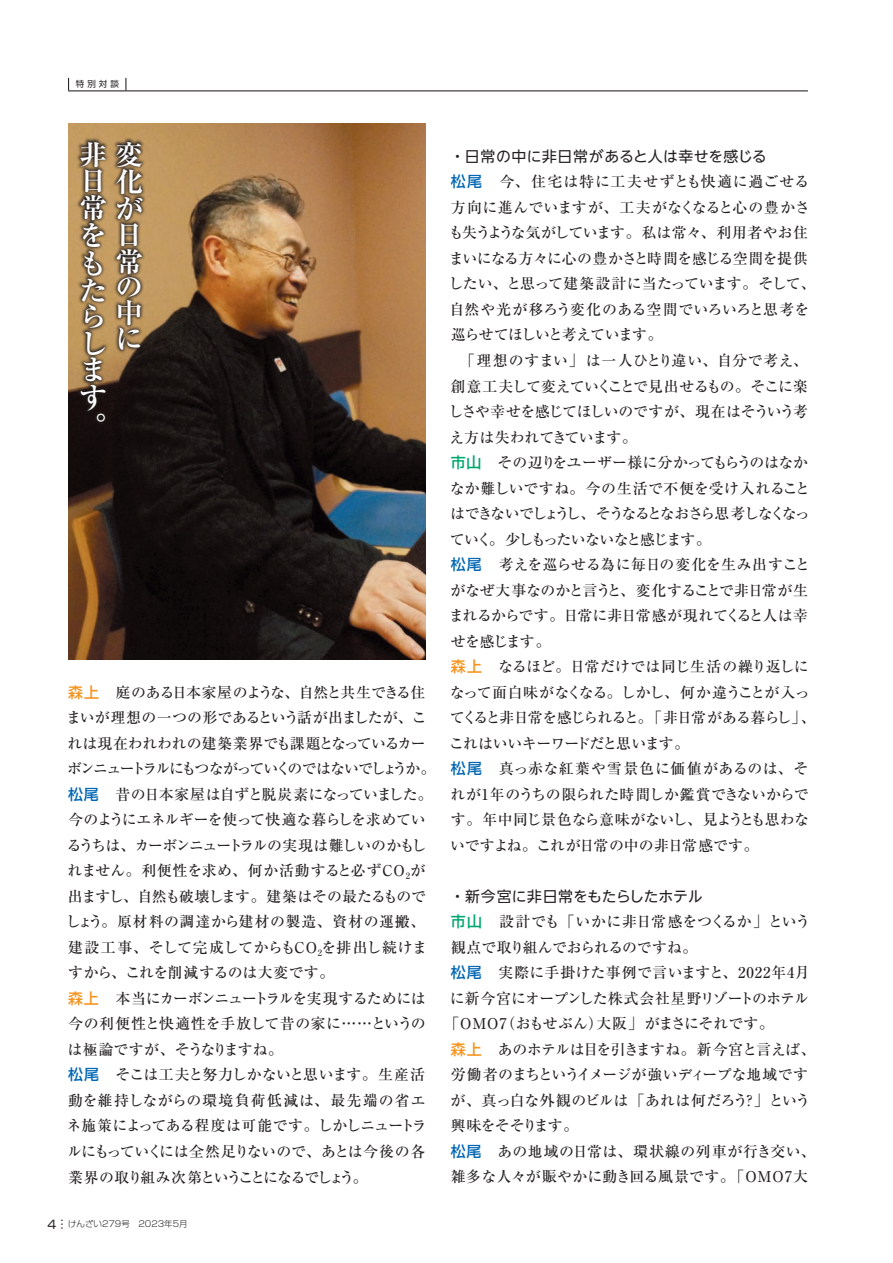
<style>
.page{position:relative;width:893px;height:1263px;background:#fff}
.page>*{position:absolute;margin:0;border:0;box-sizing:border-box;transform-origin:0 0}
.t1{font:700 27.6px/27.2px "Ryumin Pro";color:#fff}
.t2{font:500 14.85px/25.5px "Ryumin Pro";letter-spacing:-.02em;color:#231f20}
.t3{font:500 14.85px "Ryumin Pro";letter-spacing:.03em;color:#231f20}
.t4{font:500 14.85px "Ryumin Pro";letter-spacing:-.045em;color:#231f20}
.t5{font:500 14.85px "Ryumin Pro";letter-spacing:.02em;color:#231f20}
.t6{font:500 14.85px "Ryumin Pro";letter-spacing:.005em;color:#231f20}
.t7{font:500 14.85px "Ryumin Pro";letter-spacing:.04em;color:#231f20}
.t8{font:14.85px "UD Shin Go NT Pro";letter-spacing:.025em;color:#231f20}
.t9{font:14.85px "UD Shin Go NT Pro";letter-spacing:-.005em;color:#231f20}
.t10{font:500 14.85px "Ryumin Pro";letter-spacing:-.06em;color:#231f20}
.t11{font:11.7px "Shin Go Pro";color:#231f20}
.t12{font:300 8.55px "Shin Go Pro";color:#231f20}
.t13{font:8.55px "Shin Go Pro";color:#231f20}
.s1{font-family:"Shin Go Pro";color:#f7931d}
.s2{font-family:"Shin Go Pro";color:#0166b3}
.s3{font-family:"Shin Go Pro";color:#00a66e}
</style>
<div class="page">
<hr style="left:68px;top:90px;width:740px;height:1px;background:#231f20">
<svg style="left:68px;top:78px;width:1px;height:12px"></svg>
<svg style="left:125px;top:78px;width:1px;height:12px"></svg>
<img style="left:68px;top:123px;width:357px;height:536px">
<svg style="left:76px;top:137px;width:71px;height:289px;background:#755d3e"></svg>
<p class="t13" style="left:76px;top:77px;width:45px">特別対談</p>
<h1 class="t1" style="left:79px;top:139px;width:65px">非変日<br>常がを日も<br>た<br>ら<br>し<br>ま<br>す<br>。</h1>
<h1 class="t1" style="left:116px;top:167px;width:28px">化</h1>
<h1 class="t1" style="left:116px;top:247px;width:28px;line-height:25.7px;text-align:justify">常の中に</h1>
<p class="t2" style="left:66px;top:678px;width:371px"><span class="s1">森上</span>　庭のある日本家屋のような、自然と共生できる住まいが理想の一つの形であるという話が出ましたが、これは現在われわれの建築業界でも課題となっているカーボンニュートラルにもつながっていくのではないでしょうか。<span class="s2">松尾</span>　昔の日本家屋は自ずと脱炭素になっていました。今のようにエネルギーを使って快適な暮らしを求めているうちは、カーボンニュートラルの実現は難しいのかもしれません。利便性を求め、何か活動すると必ずCO<sub>2</sub>が出ますし、自然も破壊します。建築はその最たるものでしょう。原材料の調達から建材の製造、資材の運搬、建設工事、そして完成してからもCO<sub>2</sub>を排出し続けますから、これを削減するのは大変です。<br><span class="s1">森上</span>　本当にカーボンニュートラルを実現するためには今の利便性と快適性を手放して昔の家に……というのは極論ですが、そうなりますね。<br><span class="s2">松尾</span>　そこは工夫と努力しかないと思います。生産活動を維持しながらの環境負荷低減は、最先端の省エネ施策によってある程度は可能です。しかしニュートラルにもっていくには全然足りないので、あとは今後の各業界の取り組み次第ということになるでしょう。</p>
<p class="t11" style="left:47px;top:1214px;width:10px">4</p>
<p class="t11" style="left:53px;top:1230px;width:13px;rotate:-90deg">…</p>
<p class="t12" style="left:68px;top:1217px;width:121px">けんざい279号　2023年5月</p>
<p class="t8" style="left:450px;top:144px;width:318px">・日常の中に非日常があると人は幸せを感じる</p>
<p class="t2" style="left:448px;top:168px;width:369px"><span class="s2">松尾</span>　今、住宅は特に工夫せずとも快適に過ごせる方向に進んでいますが、工夫がなくなると心の豊かさも失うような気がしています。私は常々、利用者やお住まいになる方々に心の豊かさと時間を感じる空間を提供したい、と思って建築設計に当たっています。そして、自然や光が移ろう変化のある空間でいろいろと思考を巡らせてほしいと考えています。<br>　「理想のすまい」は一人ひとり違い、自分で考え、創意工夫して変えていくことで見出せるもの。そこに楽しさや幸せを感じてほしいのですが、現在はそういう考え方は失われてきています。<br><span class="s3">市山</span>　その辺りをユーザー様に分かってもらうのはなかなか難しいですね。今の生活で不便を受け入れることはできないでしょうし、そうなるとなおさら思考しなくなっていく。少しもったいないなと感じます。<br><span class="s2">松尾</span>　考えを巡らせる為に毎日の変化を生み出すことがなぜ大事なのかと言うと、変化することで非日常が生まれるからです。日常に非日常感が現れてくると人は幸せを感じます。<br><span class="s1">森上</span>　なるほど。日常だけでは同じ生活の繰り返しになって面白味がなくなる。しかし、何か違うことが入ってくると非日常を感じられると。「非日常がある暮らし」、これはいいキーワードだと思います。<br><span class="s2">松尾</span>　真っ赤な紅葉や雪景色に価値があるのは、それが1年のうちの限られた時間しか鑑賞できないからです。年中同じ景色なら意味がないし、見ようとも思わないですよね。これが日常の中の非日常感です。</p>
<p class="t9" style="left:450px;top:884px;width:254px">・新今宮に非日常をもたらしたホテル</p>
<p class="t2" style="left:451px;top:908px;width:361px"><span class="s3">市山</span>　設計でも「いかに非日常感をつくるか」という</p>
<p class="t2" style="left:451px;top:933px;width:248px">観点で取り組んでおられるのですね。</p>
<p class="t3" style="left:451px;top:961px;width:360px"><span class="s2">松尾</span>　実際に手掛けた事例で言いますと、2022年4月</p>
<p class="t2" style="left:450px;top:984px;width:360px">に新今宮にオープンした株式会社星野リゾートのホテル</p>
<p class="t6" style="left:444px;top:1012px;width:331px">「OMO7（おもせぶん）大阪」がまさにそれです。</p>
<p class="t4" style="left:451px;top:1037px;width:366px"><span class="s1">森上</span>　あのホテルは目を引きますね。新今宮と言えば、</p>
<p class="t2" style="left:451px;top:1061px;width:359px">労働者のまちというイメージが強いディープな地域です</p>
<p class="t2" style="left:451px;top:1086px;width:361px">が、真っ白な外観のビルは「あれは何だろう？」という</p>
<p class="t10" style="left:451px;top:1114px;width:129px">興味をそそります。</p>
<p class="t7" style="left:451px;top:1139px;width:366px"><span class="s2">松尾</span>　あの地域の日常は、環状線の列車が行き交い、</p>
<p class="t5" style="left:451px;top:1165px;width:359px">雑多な人々が賑やかに動き回る風景です。「OMO7大</p>
</div>
